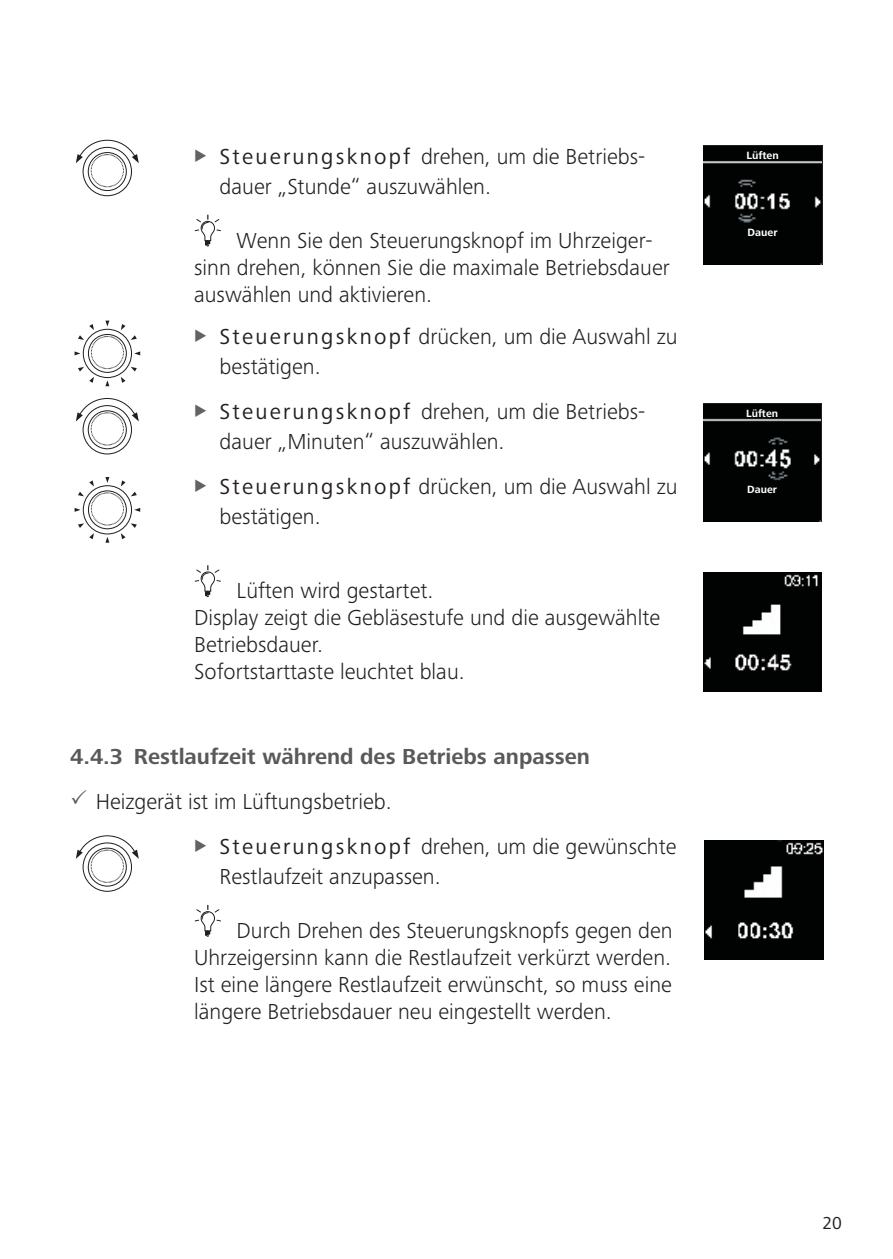
<style>
.page{position:relative;width:893px;height:1259px;background:#fff}
.page>*{position:absolute;margin:0;border:0;box-sizing:border-box;transform-origin:0 0}
.t1{font:300 22.5px/27px "Frutiger Next LTW1 G";color:#231f20}
.t2{font:700 22.5px "Frutiger Next LTW1 G";color:#595959}
.t3{font:18px "Frutiger Next LTW1 G";color:#231f20}
.t4{font:700 10.8px "Frutiger Next LTW1 G";color:#fff}
.s1{font-weight:400}
.s2{color:#57585a}
</style>
<div class="page">
<svg style="left:76px;top:139px;width:63px;height:58px"></svg>
<img style="left:703px;top:146px;width:118px;height:118px">
<svg style="left:195px;top:215px;width:25px;height:32px"></svg>
<svg style="left:75px;top:320px;width:65px;height:66px"></svg>
<svg style="left:76px;top:398px;width:63px;height:57px"></svg>
<svg style="left:75px;top:477px;width:65px;height:65px"></svg>
<img style="left:703px;top:404px;width:117px;height:118px">
<svg style="left:194px;top:565px;width:27px;height:33px"></svg>
<img style="left:703px;top:573px;width:118px;height:118px">
<svg style="left:76px;top:835px;width:63px;height:57px"></svg>
<img style="left:704px;top:840px;width:119px;height:119px">
<svg style="left:194px;top:905px;width:27px;height:32px"></svg>
<p class="t1" style="left:220px;top:142px;width:427px;line-height:30px"><span class="s1">Steuerungsknopf</span> drehen, um die Betriebs&shy;dauer „Stunde“ auszuwählen.</p>
<p class="t1" style="left:194px;top:227px;width:477px;text-indent:43px">Wenn Sie den Steuerungsknopf im Uhrzeiger&shy;sinn drehen, können Sie die maximale Betriebsdauer auswählen und aktivieren.</p>
<p class="t1" style="left:220px;top:322px;width:459px;line-height:30px"><span class="s1">Steuerungsknopf</span> drücken, um die Auswahl zu bestätigen.</p>
<p class="t1" style="left:220px;top:397px;width:427px;line-height:30px"><span class="s1">Steuerungsknopf</span> drehen, um die Betriebs&shy;dauer „Minuten“ auszuwählen.</p>
<p class="t1" style="left:220px;top:472px;width:459px;line-height:30px"><span class="s1">Steuerungsknopf</span> drücken, um die Auswahl zu bestätigen.</p>
<p class="t4" style="left:747px;top:484px;width:31px">Dauer</p>
<p class="t4" style="left:746px;top:149px;width:34px">Lüften</p>
<p class="t4" style="left:748px;top:226px;width:31px">Dauer</p>
<p class="t4" style="left:746px;top:407px;width:34px">Lüften</p>
<p class="t1" style="left:194px;top:578px;width:468px;text-indent:43px">Lüften wird gestartet.<br>Display zeigt die Gebläsestufe und die ausgewählte<br>Betriebsdauer.<br>Sofortstarttaste leuchtet blau.</p>
<p class="t2" style="left:70px;top:745px;width:521px">4.4.3 Restlaufzeit während des Betriebs anpassen</p>
<p class="t1" style="left:70px;top:789px;width:323px"><span class="s2">✓</span> Heizgerät ist im Lüftungsbetrieb.</p>
<p class="t1" style="left:220px;top:832px;width:458px;line-height:30px"><span class="s1">Steuerungsknopf</span> drehen, um die gewünschte<br>Restlaufzeit anzupassen.</p>
<p class="t1" style="left:194px;top:917px;width:480px;text-align:justify;text-indent:43px">Durch Drehen des Steuerungsknopfs gegen den Uhrzeigersinn kann die Restlaufzeit verkürzt werden.<br>Ist eine längere Restlaufzeit erwünscht, so muss eine längere Betriebsdauer neu eingestellt werden.</p>
<p class="t3" style="left:822px;top:1214px;width:21px">20</p>
</div>
